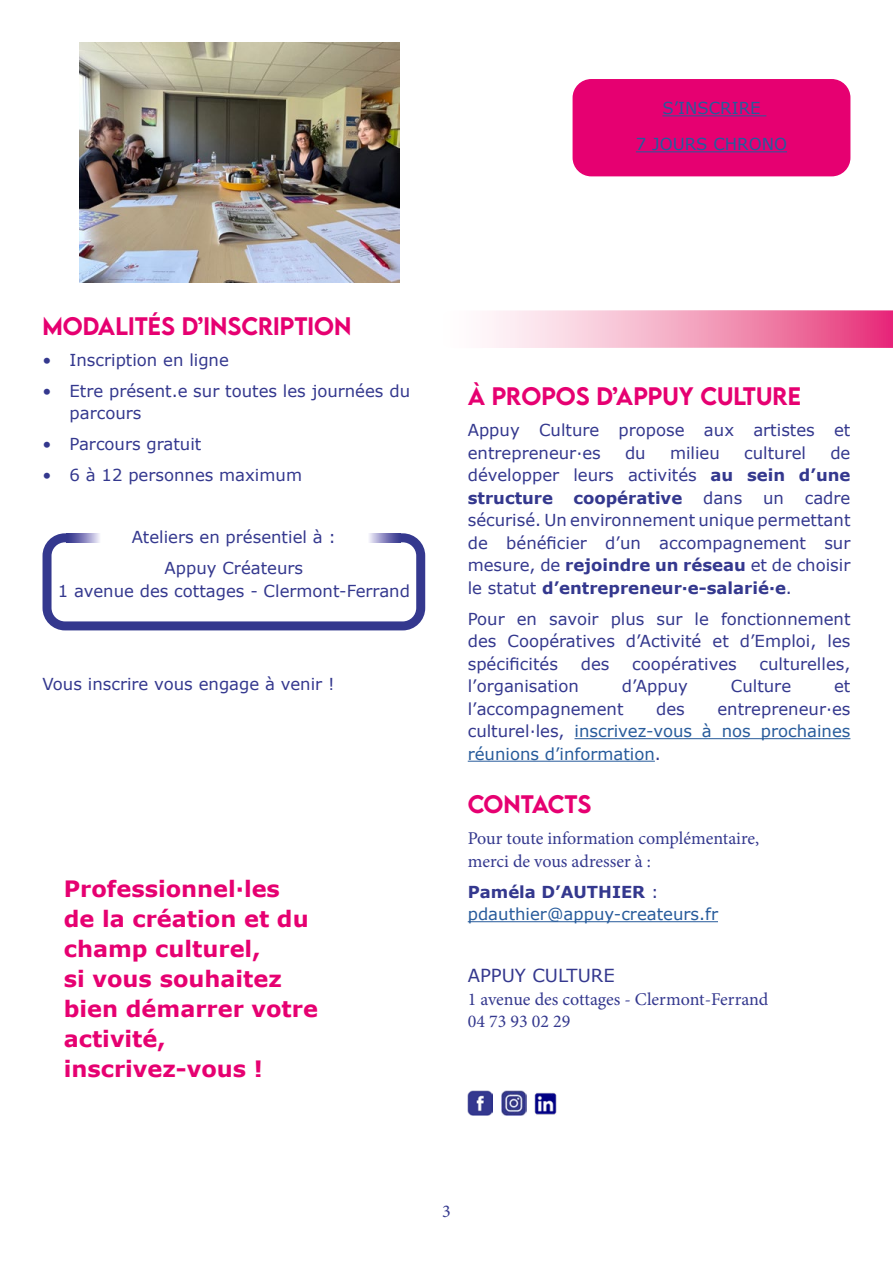
<style>
.page{position:relative;width:893px;height:1263px;background:#fff}
.page>*{position:absolute;margin:0;border:0;box-sizing:border-box;transform-origin:0 0}
.t1{font:700 22.5px/30px "Verdana";color:#e60071}
.t2{font:500 22.5px "LEMONMILK";color:#e60071}
.t3{font:18px/22.5px "Minion Pro";color:#34388e}
.t4{font:18px "Verdana";color:#34388e}
.t5{font:16.5px/22.5px "Verdana";color:#34388e}
.t6{font:16.5px/22.5px "Verdana";color:#275b9b;text-align:justify}
.t7{font:700 16.5px/22.5px "Verdana";color:#34388e;text-align:justify}
.t8{font:16.5px "Verdana";color:#245c9c}
.s1{font-weight:400}
.s2{font-weight:700}
.s3{color:#34388e}
.s4{font-weight:700;color:#34388e}
</style>
<div class="page">
<div style="left:43px;top:533px;width:382px;height:97px;border:9px solid #34388e;border-radius:18px"></div>
<div style="left:573px;top:80px;width:277px;height:96px;background:#e60071;border-radius:18px"></div>
<hr style="left:662px;top:115px;width:104px;height:1px;background:#275b9b">
<hr style="left:636px;top:151px;width:151px;height:1px;background:#245c9c">
<div style="left:573px;top:79px;width:277px;height:97px;border:2px solid #e60071;border-radius:18px"></div>
<svg style="left:487px;top:310px;width:406px;height:38px;background:#f39fbe"></svg>
<img style="left:79px;top:43px;width:320px;height:240px">
<hr style="left:574px;top:738px;width:276px;height:1px;background:#275b9b">
<hr style="left:468px;top:761px;width:187px;height:1px;background:#275b9b">
<hr style="left:468px;top:921px;width:250px;height:1px;background:#275b9b">
<div style="left:70px;top:532px;width:317px;height:11px;background:#fff"></div>
<svg style="left:369px;top:533px;width:32px;height:9px"></svg>
<svg style="left:67px;top:533px;width:33px;height:9px"></svg>
<img style="left:501px;top:1090px;width:26px;height:25px">
<img style="left:468px;top:1090px;width:25px;height:25px">
<img style="left:534px;top:1092px;width:23px;height:23px">
<p class="t6" style="left:662px;top:97px;width:100px">S’INSCRIRE</p>
<p class="t8" style="left:636px;top:133px;width:153px">7 JOURS CHRONO</p>
<h1 class="t2" style="left:43px;top:311px;width:310px">MODALITÉS D’INSCRIPTION</h1>
<p class="t5" style="left:43px;top:348px;width:188px">• Inscription en ligne</p>
<p class="t5" style="left:70px;top:379px;width:342px;text-indent:-27px">• Etre présent.e sur toutes les journées du parcours</p>
<p class="t5" style="left:43px;top:433px;width:160px">• Parcours gratuit</p>
<p class="t5" style="left:43px;top:464px;width:261px">• 6 à 12 personnes maximum</p>
<p class="t5" style="left:132px;top:521px;width:206px;line-height:31px;text-align:center">Ateliers en présentiel à :<br>Appuy Créateurs</p>
<p class="t5" style="left:58px;top:579px;width:354px">1 avenue des cottages - Clermont-Ferrand</p>
<p class="t5" style="left:43px;top:672px;width:294px">Vous inscrire vous engage à venir !</p>
<h1 class="t1" style="left:64px;top:874px;width:256px">Professionnel·les<br>de la création et du champ culturel,<br>si vous souhaitez bien démarrer votre activité, inscrivez-vous !</h1>
<h1 class="t2" style="left:468px;top:381px;width:335px">À PROPOS D’APPUY CULTURE</h1>
<p class="t5" style="left:468px;top:419px;width:384px">Appuy Culture propose aux artistes et entrepreneur·es</p>
<p class="t7" style="left:468px;top:441px;width:384px;text-indent:363px"><span class="s1">de développer leurs activités</span> au sein d’une structure coopérative</p>
<p class="t5" style="left:625px;top:441px;width:22px">du</p>
<p class="t5" style="left:670px;top:441px;width:51px">milieu</p>
<p class="t5" style="left:744px;top:441px;width:63px">culturel</p>
<p class="t5" style="left:468px;top:486px;width:384px;text-align:justify;text-indent:337px">cadre sécurisé. Un environnement unique permettant de bénéficier d’un accompagnement sur mesure, de <span class="s2">rejoindre un réseau</span> et de choisir le statut <span class="s2">d’entrepreneur·e-salarié·e</span>.</p>
<p class="t5" style="left:468px;top:607px;width:384px;text-align:justify">Pour en savoir plus sur le fonctionnement des Coopératives d’Activité et d’Emploi, les spécificités</p>
<p class="t5" style="left:703px;top:486px;width:41px">dans</p>
<p class="t5" style="left:763px;top:486px;width:22px">un</p>
<p class="t5" style="left:581px;top:652px;width:30px">des</p>
<p class="t5" style="left:632px;top:652px;width:106px">coopératives</p>
<p class="t5" style="left:760px;top:652px;width:92px">culturelles,</p>
<p class="t5" style="left:468px;top:675px;width:113px">l’organisation</p>
<p class="t5" style="left:622px;top:675px;width:67px">d’Appuy</p>
<p class="t5" style="left:731px;top:675px;width:62px">Culture</p>
<p class="t5" style="left:834px;top:675px;width:18px">et</p>
<p class="t5" style="left:468px;top:697px;width:157px">l’accompagnement</p>
<p class="t5" style="left:656px;top:697px;width:30px">des</p>
<p class="t6" style="left:468px;top:697px;width:384px;text-indent:250px"><span class="s3">entrepreneur·es culturel·les,</span> inscrivez-vous à nos prochaines réunions d’information<span class="s3">.</span></p>
<h1 class="t2" style="left:468px;top:789px;width:17px">CONTACTS</h1>
<p class="t3" style="left:468px;top:827px;width:293px">Pour toute information complémentaire, merci de vous adresser à :</p>
<p class="t6" style="left:468px;top:880px;width:252px"><span class="s4">Paméla D’AUTHIER</span> <span class="s3">: </span>pdauthier@appuy-createurs.fr</p>
<p class="t4" style="left:468px;top:963px;width:149px">APPUY CULTURE</p>
<p class="t3" style="left:468px;top:988px;width:302px">1 avenue des cottages - Clermont-Ferrand<br>04 73 93 02 29</p>
<p class="t3" style="left:442px;top:1200px;width:10px">3</p>
</div>
